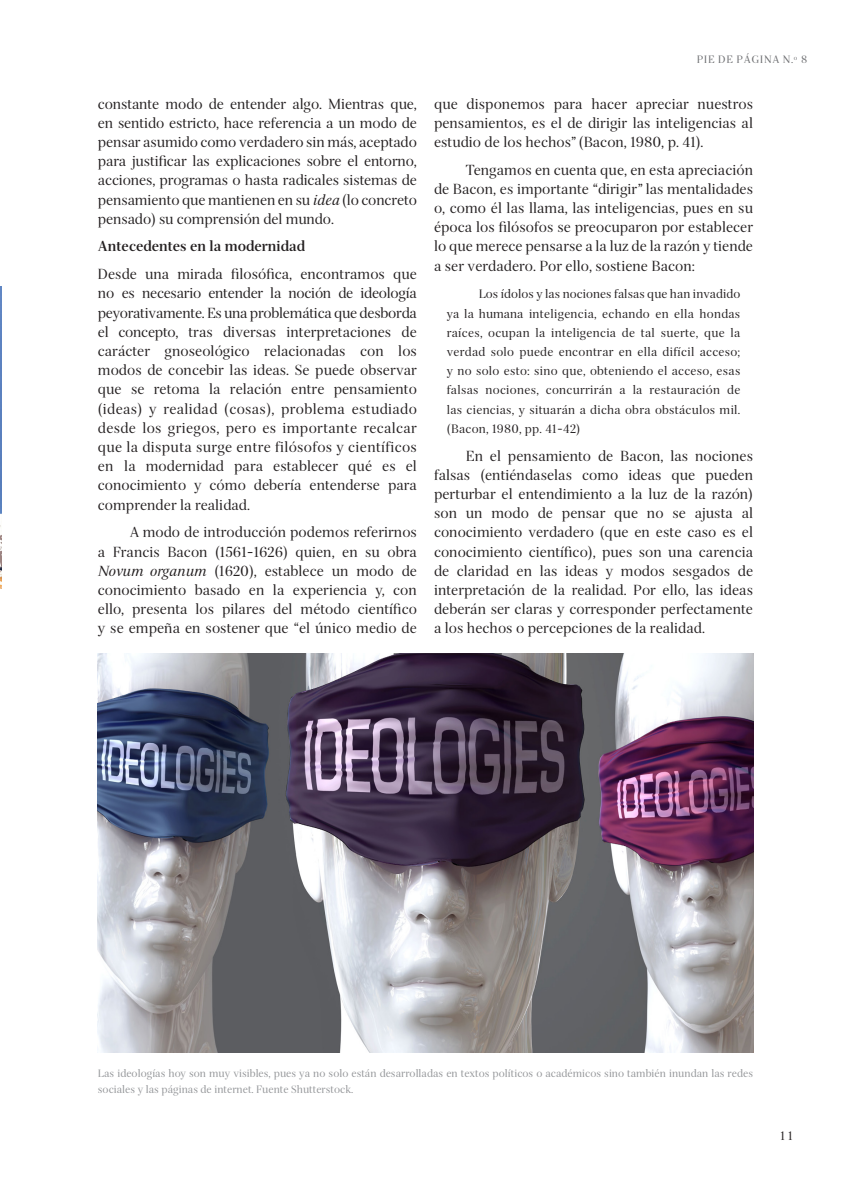
<style>
.page{position:relative;width:851px;height:1191px;background:#fff}
.page>*{position:absolute;margin:0;border:0;box-sizing:border-box;transform-origin:0 0}
.PARRAFO{font:14.25px/19.2px "Serif 72 Beta";color:#231f20;text-align:justify}
.PARRAFO-2{font:700 14.25px "Serif 72 Beta";color:#231f20}
.PARRAFO-3{font:12px/19.2px "Serif 72 Beta";letter-spacing:.02em;color:#231f20;text-align:justify}
.PARRAFO-4{font:10.5px/16.2px "Serif 72 Beta";color:#939598}
.t1{font:10.5px "Serif 72 Beta";letter-spacing:.06em;color:#6c6d70}
.s1{font-style:italic}
</style>
<div class="page">
<img style="left:0;top:286px;width:1px;height:303px">
<img style="left:98px;top:653px;width:655px;height:399px">
<p class="PARRAFO" style="left:98px;top:94px;width:320px">constante modo de entender algo. Mientras que, en sentido estricto, hace referencia a un modo de pensar asumido como verdadero sin más, aceptado para justificar las explicaciones sobre el entorno, acciones, programas o hasta radicales sistemas de pensamiento que mantienen en su <span class="s1">idea</span> (lo concreto pensado) su comprensión del mundo.</p>
<p class="PARRAFO-2" style="left:98px;top:238px;width:209px">Antecedentes en la modernidad</p>
<p class="PARRAFO" style="left:98px;top:265px;width:320px">Desde una mirada filosófica, encontramos que no es necesario entender la noción de ideología peyorativamente. Es una problemática que desborda el concepto, tras diversas interpretaciones de carácter gnoseológico relacionadas con los modos de concebir las ideas. Se puede observar que se retoma la relación entre pensamiento (ideas) y realidad (cosas), problema estudiado desde los griegos, pero es importante recalcar que la disputa surge entre filósofos y científicos en la modernidad para establecer qué es el conocimiento y cómo debería entenderse para comprender la realidad.</p>
<p class="PARRAFO" style="left:98px;top:523px;width:320px;text-indent:32px">A modo de introducción podemos referirnos a Francis Bacon (1561-1626) quien, en su obra <span class="s1">Novum organum</span> (1620), establece un modo de conocimiento basado en la experiencia y, con ello, presenta los pilares del método científico y se empeña en sostener que “el único medio de</p>
<p class="t1" style="left:696px;top:53px;width:112px">PIE DE PÁGINA N.<sup>o</sup> 8</p>
<p class="PARRAFO" style="left:434px;top:94px;width:320px">que disponemos para hacer apreciar nuestros pensamientos, es el de dirigir las inteligencias al estudio de los hechos” (Bacon, 1980, p. 41).</p>
<p class="PARRAFO" style="left:434px;top:160px;width:320px;text-indent:32px">Tengamos en cuenta que, en esta apreciación de Bacon, es importante “dirigir” las mentalidades o, como él las llama, las inteligencias, pues en su época los filósofos se preocuparon por establecer lo que merece pensarse a la luz de la razón y tiende a ser verdadero. Por ello, sostiene Bacon:</p>
<p class="PARRAFO-3" style="left:446px;top:285px;width:295px;text-indent:32px">Los ídolos y las nociones falsas que han invadido ya la humana inteligencia, echando en ella hondas raíces, ocupan la inteligencia de tal suerte, que la verdad solo puede encontrar en ella difícil acceso; y no solo esto: sino que, obteniendo el acceso, esas falsas nociones, concurrirán a la restauración de las ciencias, y situarán a dicha obra obstáculos mil. (Bacon, 1980, pp. 41-42)</p>
<p class="PARRAFO" style="left:434px;top:446px;width:320px;text-indent:32px">En el pensamiento de Bacon, las nociones falsas (entiéndaselas como ideas que pueden perturbar el entendimiento a la luz de la razón) son un modo de pensar que no se ajusta al conocimiento verdadero (que en este caso es el conocimiento científico), pues son una carencia de claridad en las ideas y modos sesgados de interpretación de la realidad. Por ello, las ideas deberán ser claras y corresponder perfectamente a los hechos o percepciones de la realidad.</p>
<p class="PARRAFO-4" style="left:98px;top:1065px;width:656px">Las ideologías hoy son muy visibles, pues ya no solo están desarrolladas en textos políticos o académicos sino también inundan las redes sociales y las páginas de internet. Fuente Shutterstock.</p>
<p class="PARRAFO-3" style="left:780px;top:1126px;width:14px">1 1</p>
</div>
